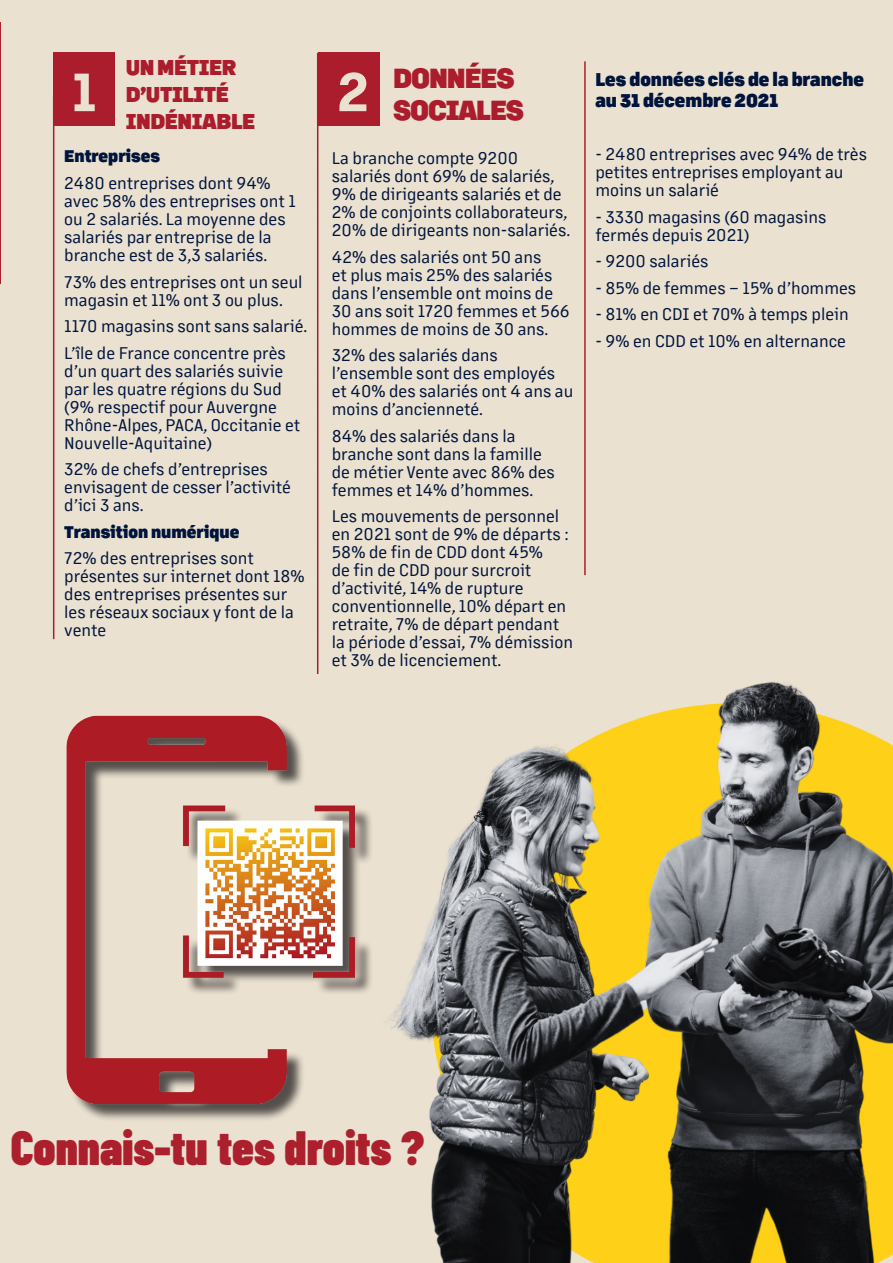
<style>
.page{position:relative;width:893px;height:1263px;background:#eae1d0}
.page>*{position:absolute;margin:0;border:0;box-sizing:border-box;transform-origin:0 0}
.Chapo_Générique{font:700 52.5px "Margin MVB";color:#ece1d0}
.t1{font:900 48px "Barlow Condensed";color:#ac202e}
.Chapo_Générique-2{font:900 27px/32.4px "Margin MVB";letter-spacing:-.04em;color:#ab1d2d}
.Chapo_Générique-3{font:900 21px/27px "Margin MVB";letter-spacing:-.02em;color:#ab1d2d}
.Texte_courant_Lettrine{font:900 18px/21.6px "Margin MVB";color:#00143c}
.Texte_courant_Lettrine-2{font:16.5px/18px "Margin MVB";color:#00143c}
.Texte_courant_Lettrine-3{font:900 16.5px "Margin MVB";color:#00143c}
</style>
<div class="page">
<hr style="left:0;top:22px;width:1px;height:261px;background:#ab222f">
<div style="left:318px;top:53px;width:61px;height:73px;background:#ab1d2d"></div>
<div style="left:53px;top:53px;width:61px;height:73px;background:#ab1d2d"></div>
<hr style="left:317px;top:53px;width:1px;height:621px;background:#ab1d2d">
<hr style="left:53px;top:96px;width:1px;height:543px;background:#ab1d2d">
<hr style="left:584px;top:61px;width:2px;height:514px;background:#ab1d2d">
<img style="left:66px;top:672px;width:271px;height:448px">
<img style="left:337px;top:554px;width:556px;height:709px">
<p class="Chapo_Générique-3" style="left:126px;top:53px;width:131px">UN MÉTIER<br>D’UTILITÉ<br>INDÉNIABLE</p>
<p class="Chapo_Générique-2" style="left:393px;top:60px;width:133px">DONNÉES<br>SOCIALES</p>
<p class="Chapo_Générique" style="left:72px;top:55px;width:26px">1</p>
<p class="Chapo_Générique" style="left:337px;top:55px;width:34px">2</p>
<p class="Texte_courant_Lettrine" style="left:595px;top:67px;width:270px">Les données clés de la branche au 31 décembre 2021</p>
<p class="Texte_courant_Lettrine-2" style="left:595px;top:144px;width:273px">- 2480 entreprises avec 94% de très petites entreprises employant au moins un salarié</p>
<p class="Texte_courant_Lettrine-2" style="left:595px;top:207px;width:233px">- 3330 magasins (60 magasins fermés depuis 2021)</p>
<p class="Texte_courant_Lettrine-2" style="left:595px;top:252px;width:115px">- 9200 salariés</p>
<p class="Texte_courant_Lettrine-2" style="left:595px;top:278px;width:262px">- 85% de femmes – 15% d’hommes</p>
<p class="Texte_courant_Lettrine-2" style="left:595px;top:305px;width:255px">- 81% en CDI et 70% à temps plein</p>
<p class="Texte_courant_Lettrine-2" style="left:595px;top:331px;width:252px">- 9% en CDD et 10% en alternance</p>
<p class="Texte_courant_Lettrine-3" style="left:64px;top:145px;width:97px">Entreprises</p>
<p class="Texte_courant_Lettrine-2" style="left:64px;top:173px;width:233px">2480 entreprises dont 94% avec 58% des entreprises ont 1 ou 2 salariés. La moyenne des salariés par entreprise de la branche est de 3,3 salariés.</p>
<p class="Texte_courant_Lettrine-2" style="left:64px;top:272px;width:240px">73% des entreprises ont un seul magasin et 11% ont 3 ou plus.</p>
<p class="Texte_courant_Lettrine-2" style="left:64px;top:316px;width:245px">1170 magasins sont sans salarié.</p>
<p class="Texte_courant_Lettrine-2" style="left:64px;top:343px;width:237px">L’île de France concentre près d’un quart des salariés suivie par les quatre régions du Sud (9% respectif pour Auvergne<br>Rhône-Alpes, PACA, Occitanie et<br>Nouvelle-Aquitaine)</p>
<p class="Texte_courant_Lettrine-2" style="left:64px;top:459px;width:228px">32% de chefs d’entreprises envisagent de cesser l’activité d’ici 3 ans.</p>
<p class="Texte_courant_Lettrine-3" style="left:64px;top:520px;width:177px">Transition numérique</p>
<p class="Texte_courant_Lettrine-2" style="left:64px;top:548px;width:242px">72% des entreprises sont présentes sur internet dont 18% des entreprises présentes sur les réseaux sociaux y font de la vente</p>
<p class="Texte_courant_Lettrine-2" style="left:332px;top:148px;width:240px">La branche compte 9200 salariés dont 69% de salariés,<br>9% de dirigeants salariés et de<br>2% de conjoints collaborateurs,<br>20% de dirigeants non-salariés.</p>
<p class="Texte_courant_Lettrine-2" style="left:332px;top:247px;width:239px">42% des salariés ont 50 ans<br>et plus mais 25% des salariés dans l’ensemble ont moins de<br>30 ans soit 1720 femmes et 566 hommes de moins de 30 ans.</p>
<p class="Texte_courant_Lettrine-2" style="left:332px;top:345px;width:243px">32% des salariés dans l’ensemble sont des employés et 40% des salariés ont 4 ans au moins d’ancienneté.</p>
<p class="Texte_courant_Lettrine-2" style="left:332px;top:426px;width:225px">84% des salariés dans la branche sont dans la famille de métier Vente avec 86% des femmes et 14% d’hommes.</p>
<p class="Texte_courant_Lettrine-2" style="left:332px;top:506px;width:243px">Les mouvements de personnel en 2021 sont de 9% de départs :<br>58% de fin de CDD dont 45%<br>de fin de CDD pour surcroit d’activité, 14% de rupture conventionnelle, 10% départ en retraite, 7% de départ pendant la période d’essai, 7% démission et 3% de licenciement.</p>
<p class="t1" style="left:11px;top:1114px;width:415px">Connais-tu tes droits ?</p>
</div>
